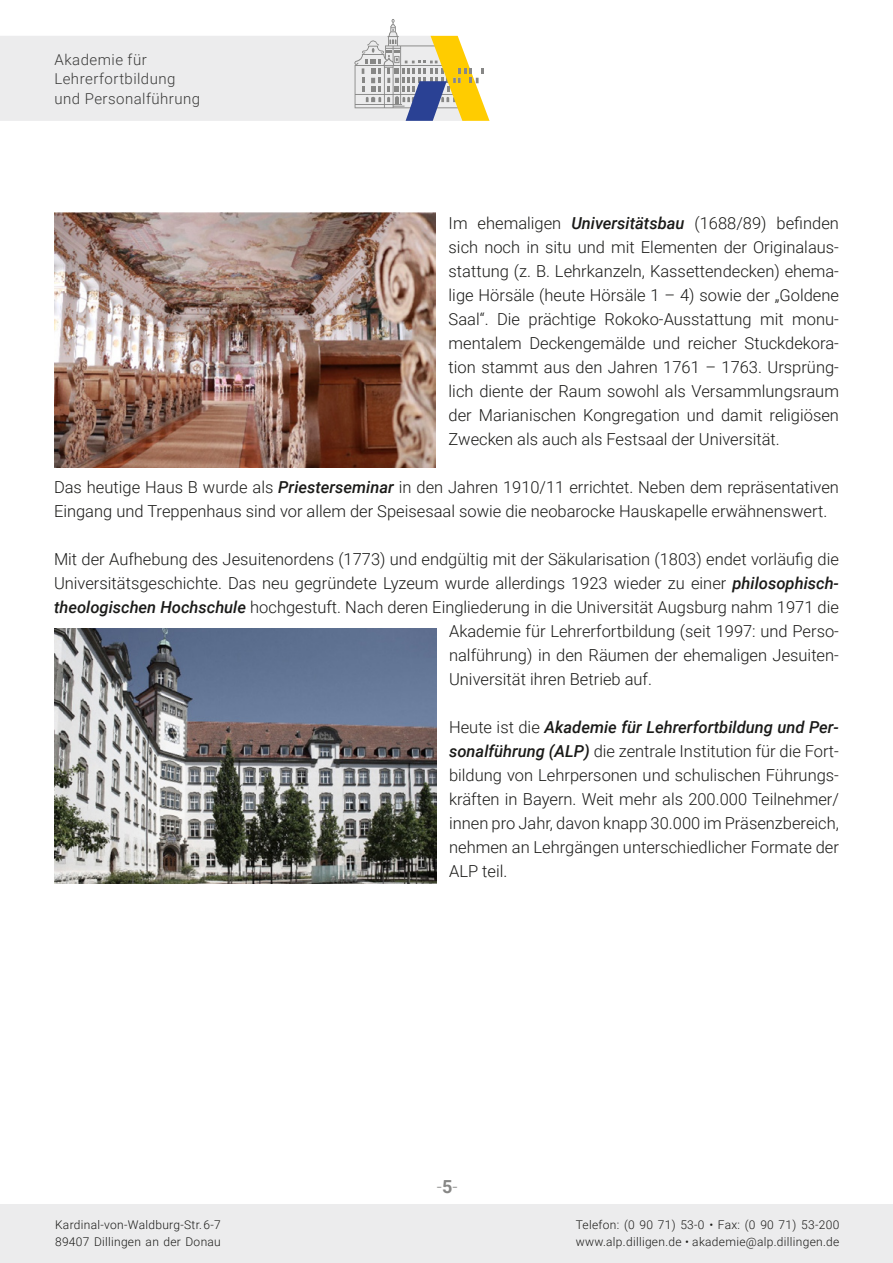
<style>
.page{position:relative;width:893px;height:1263px;background:#fff}
.page>*{position:absolute;margin:0;border:0;box-sizing:border-box;transform-origin:0 0}
.t1{font:300 18px "Roboto";color:#878786}
.t2{font:300 16.5px/24px "Roboto";color:#1a1a18;text-align:justify}
.t3{font:300 15px/19.5px "Roboto";letter-spacing:.03em;color:#3b3b3a}
.t4{font:300 12px/16.5px "Roboto";letter-spacing:.025em;color:#1a1a18}
.s1{font-weight:500;font-style:italic}
.s2{font-weight:700}
</style>
<div class="page">
<svg style="left:0;top:19px;width:489px;height:102px"></svg>
<div style="left:0;top:1204px;width:893px;height:59px;background:#ececed"></div>
<img style="left:54px;top:628px;width:382px;height:255px">
<img style="left:54px;top:213px;width:382px;height:255px">
<p class="t3" style="left:54px;top:49px;width:147px">Akademie für<br>Lehrerfortbildung und Personalführung</p>
<p class="t2" style="left:449px;top:211px;width:392px">Im ehemaligen <span class="s1">Universitätsbau</span> (1688/89) befinden sich noch in situ und mit Elementen der Originalaus&shy;stattung (z. B. Lehrkanzeln, Kassettendecken) ehema&shy;lige Hörsäle (heute Hörsäle 1 – 4) sowie der „Goldene Saal“. Die prächtige Rokoko-Ausstattung mit monu&shy;mentalem Deckengemälde und reicher Stuckdekora&shy;tion stammt aus den Jahren 1761 – 1763. Ursprüng&shy;lich diente der Raum sowohl als Versammlungsraum der Marianischen Kongregation und damit religiösen Zwecken als auch als Festsaal der Universität.</p>
<p class="t2" style="left:54px;top:475px;width:786px">Das heutige Haus B wurde als <span class="s1">Priesterseminar</span> in den Jahren 1910/11 errichtet. Neben dem repräsentativen<br>Eingang und Treppenhaus sind vor allem der Speisesaal sowie die neobarocke Hauskapelle erwähnenswert.</p>
<p class="t2" style="left:54px;top:547px;width:786px">Mit der Aufhebung des Jesuitenordens (1773) und endgültig mit der Säkularisation (1803) endet vorläufig die</p>
<p class="t2" style="left:54px;top:571px;width:786px">Universitätsgeschichte. Das neu gegründete Lyzeum wurde allerdings 1923 wieder zu einer <span class="s1">philosophisch-</span></p>
<p class="t2" style="left:54px;top:595px;width:786px"><span class="s1">theologischen Hochschule</span> hochgestuft. Nach deren Eingliederung in die Universität Augsburg nahm 1971 die</p>
<p class="t2" style="left:449px;top:619px;width:391px">Akademie für Lehrerfortbildung (seit 1997: und Perso-</p>
<p class="t2" style="left:449px;top:643px;width:391px">nalführung) in den Räumen der ehemaligen Jesuiten-</p>
<p class="t2" style="left:449px;top:667px;width:204px">Universität ihren Betrieb auf.</p>
<p class="t2" style="left:449px;top:715px;width:391px">Heute ist die <span class="s1">Akademie für Lehrerfortbildung und Per&shy;sonalführung (ALP)</span> die zentrale Institution für die Fort&shy;bildung von Lehrpersonen und schulischen Führungs&shy;kräften in Bayern. Weit mehr als 200.000 Teilnehmer/ innen pro Jahr, davon knapp 30.000 im Präsenzbereich, nehmen an Lehrgängen unterschiedlicher Formate der ALP teil.</p>
<p class="t4" style="left:55px;top:1216px;width:167px">Kardinal-von-Waldburg-Str. 6-7<br>89407 Dillingen an der Donau</p>
<p class="t1" style="left:437px;top:1174px;width:22px">-<span class="s2">5</span>-</p>
<p class="t4" style="left:576px;top:1216px;width:265px">Telefon: (0 90 71) 53-0 • Fax: (0 90 71) 53-200 www.alp.dilligen.de • akademie@alp.dillingen.de</p>
</div>
